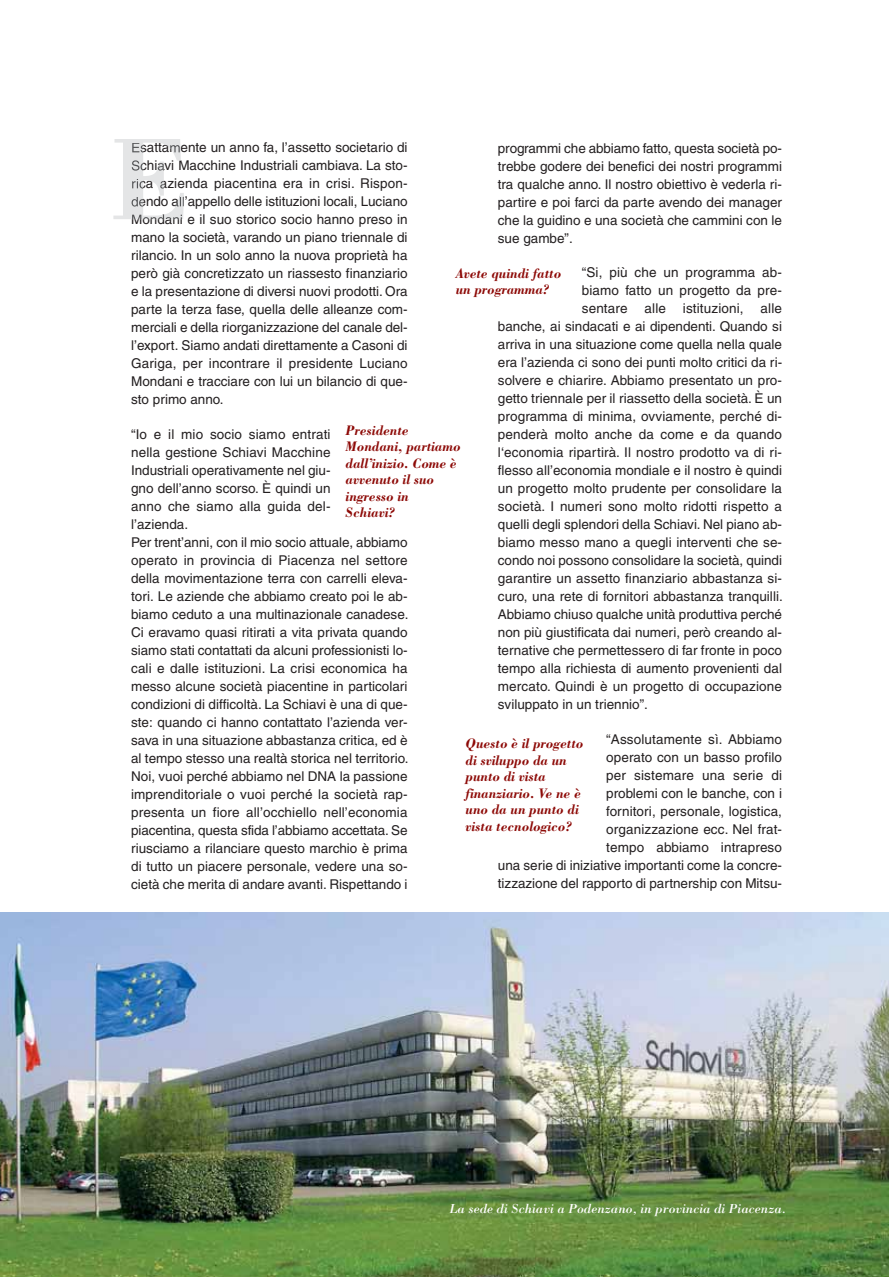
<style>
.page{position:relative;width:889px;height:1277px;background:#fff}
.page>*{position:absolute;margin:0;border:0;box-sizing:border-box;transform-origin:0 0}
.t1{font:italic 700 14.25px/16.5px "Bodoni LT";color:#8d0a07;scale:.95 1}
.t2{font:13.5px/18px "Helvetica LT";color:#231f20;text-align:justify}
.t3{font:italic 13.5px "Bodoni LT";color:#fff}
</style>
<div class="page">
<svg style="left:113px;top:139px;width:71px;height:80px"></svg>
<svg style="left:132px;top:143px;width:48px;height:10px"></svg>
<svg style="left:132px;top:160px;width:32px;height:11px"></svg>
<svg style="left:132px;top:179px;width:32px;height:10px"></svg>
<svg style="left:132px;top:197px;width:52px;height:10px"></svg>
<svg style="left:132px;top:215px;width:50px;height:4px"></svg>
<img style="left:0;top:913px;width:888px;height:364px">
<p class="t2" style="left:131px;top:140px;width:278px">Esattamente un anno fa, l’assetto societario di Schiavi Macchine Industriali cambiava. La sto&shy;rica azienda piacentina era in crisi. Rispon&shy;dendo all’appello delle istituzioni locali, Luciano Mondani e il suo storico socio hanno preso in mano la società, varando un piano triennale di rilancio. In un solo anno la nuova proprietà ha però già concretizzato un riassesto finanziario e la presentazione di diversi nuovi prodotti. Ora parte la terza fase, quella delle alleanze com&shy;merciali e della riorganizzazione del canale del&shy;l’export. Siamo andati direttamente a Casoni di Gariga, per incontrare il presidente Luciano Mondani e tracciare con lui un bilancio di que&shy;sto primo anno.</p>
<p class="t2" style="left:131px;top:427px;width:279px;text-align:left">“Io e il mio socio siamo entrati<br>nella gestione Schiavi Macchine<br>Industriali operativamente nel giu-<br>gno dell’anno scorso. È quindi un<br>anno che siamo alla guida del-<br>l’azienda.<br>Per trent’anni, con il mio socio attuale, abbiamo operato in provincia di Piacenza nel settore della movimentazione terra con carrelli eleva&shy;tori. Le aziende che abbiamo creato poi le ab&shy;biamo ceduto a una multinazionale canadese.<br>Ci eravamo quasi ritirati a vita privata quando siamo stati contattati da alcuni professionisti lo&shy;cali e dalle istituzioni. La crisi economica ha messo alcune società piacentine in particolari condizioni di difficoltà. La Schiavi è una di que&shy;ste: quando ci hanno contattato l’azienda ver&shy;sava in una situazione abbastanza critica, ed è al tempo stesso una realtà storica nel territorio.<br>Noi, vuoi perché abbiamo nel DNA la passione imprenditoriale o vuoi perché la società rap&shy;presenta un fiore all’occhiello nell’economia piacentina, questa sfida l’abbiamo accettata. Se riusciamo a rilanciare questo marchio è prima di tutto un piacere personale, vedere una so&shy;cietà che merita di andare avanti. Rispettando i</p>
<p class="t2" style="left:498px;top:141px;width:286px">programmi che abbiamo fatto, questa società po&shy;trebbe godere dei benefici dei nostri programmi tra qualche anno. Il nostro obiettivo è vederla ri&shy;partire e poi farci da parte avendo dei manager che la guidino e una società che cammini con le sue gambe”.</p>
<p class="t2" style="left:581px;top:265px;width:202px">“Si, più che un programma ab-</p>
<p class="t2" style="left:581px;top:283px;width:202px">biamo fatto un progetto da pre-</p>
<p class="t2" style="left:581px;top:301px;width:202px">sentare alle istituzioni, alle</p>
<p class="t2" style="left:498px;top:319px;width:286px">banche, ai sindacati e ai dipendenti. Quando si</p>
<p class="t2" style="left:498px;top:337px;width:285px">arriva in una situazione come quella nella quale</p>
<p class="t2" style="left:498px;top:355px;width:286px">era l’azienda ci sono dei punti molto critici da ri-</p>
<p class="t2" style="left:498px;top:373px;width:285px">solvere e chiarire. Abbiamo presentato un pro-</p>
<p class="t2" style="left:498px;top:391px;width:285px">getto triennale per il riassetto della società. È un</p>
<p class="t2" style="left:498px;top:409px;width:285px">programma di minima, ovviamente, perché di-</p>
<p class="t2" style="left:498px;top:427px;width:286px">penderà molto anche da come e da quando</p>
<p class="t2" style="left:498px;top:445px;width:285px">l‘economia ripartirà. Il nostro prodotto va di ri-</p>
<p class="t2" style="left:498px;top:463px;width:285px">flesso all’economia mondiale e il nostro è quindi</p>
<p class="t2" style="left:498px;top:481px;width:286px">un progetto molto prudente per consolidare la</p>
<p class="t2" style="left:498px;top:499px;width:285px">società. I numeri sono molto ridotti rispetto a</p>
<p class="t2" style="left:498px;top:517px;width:286px">quelli degli splendori della Schiavi. Nel piano ab-</p>
<p class="t2" style="left:498px;top:535px;width:286px">biamo messo mano a quegli interventi che se-</p>
<p class="t2" style="left:498px;top:553px;width:285px">condo noi possono consolidare la società, quindi</p>
<p class="t2" style="left:498px;top:571px;width:285px">garantire un assetto finanziario abbastanza si-</p>
<p class="t2" style="left:498px;top:589px;width:286px">curo, una rete di fornitori abbastanza tranquilli.</p>
<p class="t2" style="left:498px;top:607px;width:286px">Abbiamo chiuso qualche unità produttiva perché</p>
<p class="t2" style="left:498px;top:625px;width:285px">non più giustificata dai numeri, però creando al-</p>
<p class="t2" style="left:498px;top:643px;width:286px">ternative che permettessero di far fronte in poco</p>
<p class="t2" style="left:498px;top:661px;width:285px">tempo alla richiesta di aumento provenienti dal</p>
<p class="t2" style="left:498px;top:679px;width:285px">mercato. Quindi è un progetto di occupazione</p>
<p class="t2" style="left:498px;top:697px;width:152px">sviluppato in un triennio”.</p>
<p class="t2" style="left:498px;top:732px;width:286px;text-align:right">“Assolutamente sì. Abbiamo<br>operato con un basso profilo<br>per sistemare una serie di<br>problemi con le banche, con i<br>fornitori, personale, logistica,<br>organizzazione ecc. Nel frat-<br>tempo abbiamo intrapreso<br>una serie di iniziative importanti come la concre&shy;tizzazione del rapporto di partnership con Mitsu-</p>
<p class="t1" style="left:455px;top:266px;width:113px">Avete quindi fatto un programma?</p>
<p class="t1" style="left:345px;top:423px;width:122px">Presidente<br>Mondani, partiamo dall’inizio. Come è avvenuto il suo ingresso in<br>Schiavi?</p>
<p class="t1" style="left:465px;top:736px;width:125px">Questo è il progetto di sviluppo da un punto di vista finanziario. Ve ne è uno da un punto di vista tecnologico?</p>
<p class="t3" style="left:449px;top:1203px;width:338px">La sede di Schiavi a Podenzano, in provincia di Piacenza.</p>
</div>
